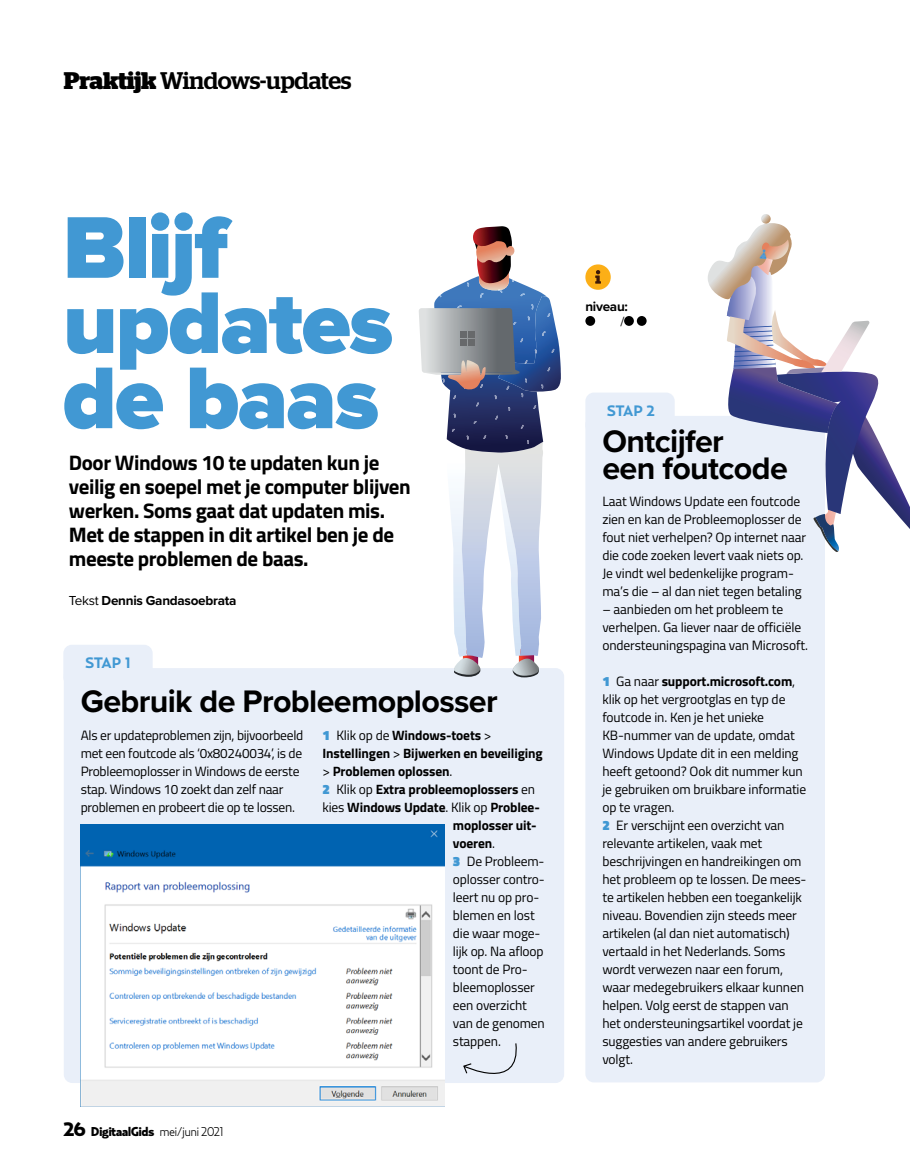
<style>
.page{position:relative;width:910px;height:1166px;background:#fff}
.page>*{position:absolute;margin:0;border:0;box-sizing:border-box;transform-origin:0 0}
._02_Kop{font:900 90.75px/75.2px "Proxima Nova";letter-spacing:-.02em;color:#4198d3}
._12_Kaderkop{font:700 32.25px/27px "Proxima Nova";letter-spacing:-.02em;color:#000}
.t1{font:500 24px "Stag";letter-spacing:-.015em;color:#000}
._03_Intro{font:700 21px/24px "Titillium";letter-spacing:-.02em;color:#000}
._12_Kaderkop_02{font:700 15px "Relay";letter-spacing:-.03em;color:#4198d3}
._14_Kadertekst_Genum{font:13.5px/18px "Titillium";letter-spacing:-.01em;color:#000}
._14_Kadertekst{font:13.5px/18px "Titillium";letter-spacing:-.01em;color:#000}
._14_Kadertekst_Genum-2{font:700 13.5px/18px "Titillium";letter-spacing:-.01em;color:#000}
._04_Auteur{font:700 13.5px "Proxima Nova";letter-spacing:-.02em;color:#000}
._33_Informatie_Brood{font:700 13.5px "Proxima Nova";letter-spacing:-.02em;color:#000}
._33_Informatie_Brood-2{font:13.5px "Proxima Nova";color:#000}
.t2{font:900 12.75px "Relay";letter-spacing:-.05em;color:#000}
.s1{font-weight:700}
.s2{font-weight:400}
.s3{font-weight:900;color:#4198d3}
.s4{font-size:19.5px}
.s5{font-weight:300}
</style>
<div class="page">
<div style="left:585px;top:416px;width:240px;height:666px;background:#e9eff9;border-radius:9px"></div>
<div style="left:63px;top:644px;width:90px;height:42px;background:#e9eff9;border-radius:9px"></div>
<div style="left:585px;top:392px;width:90px;height:42px;background:#e9eff9;border-radius:9px"></div>
<div style="left:64px;top:668px;width:500px;height:414px;background:#e9eff9;border-radius:9px"></div>
<img style="left:81px;top:824px;width:363px;height:282px">
<svg style="left:419px;top:226px;width:143px;height:451px"></svg>
<div style="left:460px;top:331px;width:7px;height:7px;background:#67696b"></div>
<div style="left:468px;top:331px;width:7px;height:7px;background:#67696b"></div>
<div style="left:460px;top:339px;width:7px;height:6px;background:#67696b"></div>
<div style="left:468px;top:339px;width:7px;height:6px;background:#67696b"></div>
<svg style="left:708px;top:214px;width:202px;height:865px"></svg>
<div style="left:585px;top:316px;width:10px;height:10px;background:#000;border-radius:50%"></div>
<div style="left:624px;top:316px;width:10px;height:10px;background:#000;border-radius:50%"></div>
<div style="left:637px;top:316px;width:10px;height:10px;background:#000;border-radius:50%"></div>
<svg style="left:585px;top:264px;width:26px;height:26px"></svg>
<svg style="left:462px;top:1043px;width:59px;height:40px"></svg>
<h3 class="t1" style="left:64px;top:67px;width:289px"><span class="s1">Praktijk</span> Windows-updates</h3>
<p class="_02_Kop" style="left:63px;top:214px;width:332px">Blijf updates de baas</p>
<p class="_03_Intro" style="left:69px;top:449px;width:343px">Door Windows 10 te updaten kun je veilig en soepel met je computer blijven werken. Soms gaat dat updaten mis.<br>Met de stappen in dit artikel ben je de meeste problemen de baas.</p>
<p class="_04_Auteur" style="left:69px;top:590px;width:169px"><span class="s2">Tekst</span> Dennis Gandasoebrata</p>
<p class="_12_Kaderkop_02" style="left:85px;top:653px;width:47px">STAP 1</p>
<p class="_12_Kaderkop" style="left:81px;top:686px;width:418px">Gebruik de Probleemoplosser</p>
<p class="_14_Kadertekst" style="left:81px;top:725px;width:224px">Als er updateproblemen zijn, bijvoorbeeld met een foutcode als ‘0x80240034’, is de Probleemoplosser in Windows de eerste stap. Windows 10 zoekt dan zelf naar problemen en probeert die op te lossen.</p>
<p class="_14_Kadertekst_Genum-2" style="left:322px;top:725px;width:222px"><span class="s3">1</span> <span class="s2">Klik op de</span> Windows-toets <span class="s2">&gt;<br></span>Instellingen <span class="s2">&gt;</span> Bijwerken en beveiliging <span class="s2">&gt;</span> Problemen oplossen<span class="s2">.</span></p>
<p class="_14_Kadertekst_Genum-2" style="left:322px;top:779px;width:214px"><span class="s3">2</span> <span class="s2">Klik op</span> Extra probleemoplossers <span class="s2">en</span></p>
<p class="_14_Kadertekst_Genum-2" style="left:322px;top:797px;width:219px"><span class="s2">kies</span> Windows Update<span class="s2">. Klik op</span> Problee-</p>
<p class="_14_Kadertekst_Genum-2" style="left:453px;top:815px;width:85px">moplosser uit-</p>
<p class="_14_Kadertekst_Genum-2" style="left:453px;top:833px;width:44px">voeren<span class="s2">.</span></p>
<p class="_14_Kadertekst_Genum" style="left:453px;top:851px;width:94px"><span class="s3">3</span> De Probleem&shy;oplosser contro&shy;leert nu op pro&shy;blemen en lost die waar moge&shy;lijk op. Na afloop toont de Pro&shy;bleemoplosser een overzicht van de genomen stappen.</p>
<p class="t2" style="left:64px;top:1123px;width:162px"><span class="s4">26</span> DigitaalGids <span class="s5">mei/juni 2021</span></p>
<p class="_33_Informatie_Brood" style="left:585px;top:296px;width:44px">niveau:</p>
<p class="_33_Informatie_Brood-2" style="left:620px;top:315px;width:5px">/</p>
<p class="_12_Kaderkop_02" style="left:607px;top:401px;width:49px">STAP 2</p>
<p class="_12_Kaderkop" style="left:602px;top:426px;width:187px">Ontcijfer<br>een foutcode</p>
<p class="_14_Kadertekst" style="left:602px;top:491px;width:205px">Laat Windows Update een foutcode zien en kan de Probleemoplosser de fout niet verhelpen? Op internet naar die code zoeken levert vaak niets op.<br>Je vindt wel bedenkelijke program&shy;ma’s die – al dan niet tegen betaling</p>
<p class="_14_Kadertekst" style="left:602px;top:599px;width:207px">– aanbieden om het probleem te verhelpen. Ga liever naar de officiële ondersteuningspagina van Microsoft.</p>
<p class="_14_Kadertekst_Genum" style="left:602px;top:671px;width:205px"><span class="s3">1</span> Ga naar <span class="s1">support.microsoft.com</span>, klik op het vergrootglas en typ de foutcode in. Ken je het unieke<br>KB-nummer van de update, omdat<br>Windows Update dit in een melding heeft getoond? Ook dit nummer kun je gebruiken om bruikbare informatie op te vragen.</p>
<p class="_14_Kadertekst_Genum" style="left:602px;top:815px;width:205px"><span class="s3">2</span> Er verschijnt een overzicht van relevante artikelen, vaak met beschrijvingen en handreikingen om het probleem op te lossen. De mees&shy;te artikelen hebben een toegankelijk niveau. Bovendien zijn steeds meer artikelen (al dan niet automatisch) vertaald in het Nederlands. Soms wordt verwezen naar een forum, waar medegebruikers elkaar kunnen helpen. Volg eerst de stappen van het ondersteuningsartikel voordat je suggesties van andere gebruikers volgt.</p>
</div>
